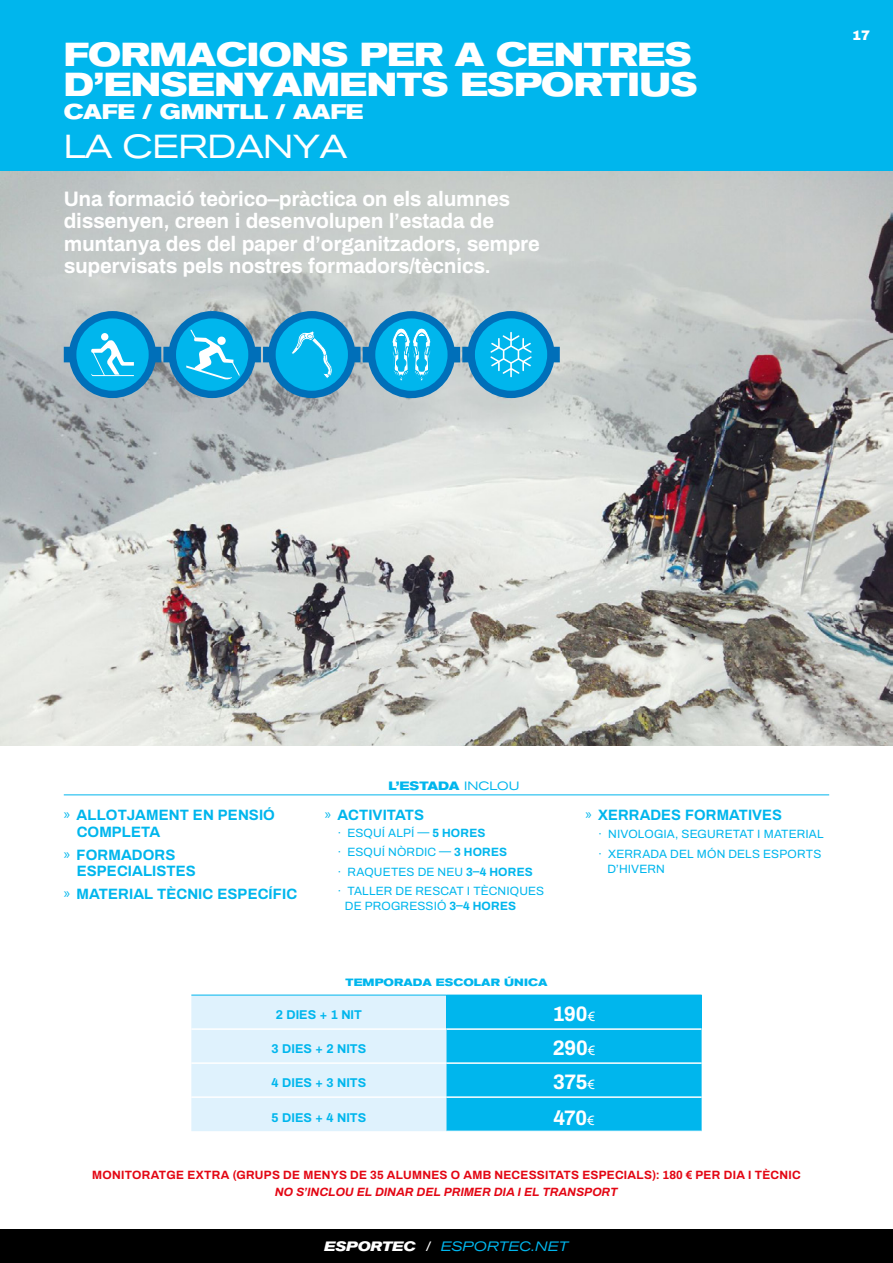
<style>
.page{position:relative;width:893px;height:1263px;background:#fff}
.page>*{position:absolute;margin:0;border:0;box-sizing:border-box;transform-origin:0 0}
.t1{font:700 expanded 33px/30px "Akzidenz Grotesk BQ";letter-spacing:-.01em;color:#fff}
.t2{font:expanded 33px "Akzidenz Grotesk BQ";letter-spacing:-.01em;color:#fff}
.t3{font:700 21px/22.5px "Archivo";letter-spacing:-.015em;color:#fff}
.t4{font:700 expanded 21px "Akzidenz Grotesk BQ";letter-spacing:-.01em;color:#fff}
.t5{font:700 15px/16.5px "Archivo";letter-spacing:.005em;color:#00b6ed}
.t6{font:italic expanded 13.5px "Akzidenz Grotesk BQ";letter-spacing:.015em;color:#00b6ed}
.t7{font:900 13.5px "Archivo";color:#fff}
.t8{font:700 12.75px "Archivo";color:#00b6ed}
.t9{font:12px/19.5px "Archivo";letter-spacing:.01em;color:#00b6ed}
.t10{font:700 12px "Archivo";letter-spacing:.025em;color:#e30613}
.t11{font:italic 700 12px "Archivo";letter-spacing:.005em;color:#e30613}
.t12{font:700 expanded 12px "Akzidenz Grotesk BQ";color:#00b6ed}
.t13{font:700 expanded 10.5px "Akzidenz Grotesk BQ";letter-spacing:.01em;color:#00b6ed}
.s1{font-family:"Myriad Pro";font-weight:400}
.s2{font-weight:400}
.s3{font-weight:700}
.s4{font-weight:400;font-size:13.5px}
.s5{font-weight:700;color:#fff}
.s6{font-style:normal;color:#fff}
</style>
<div class="page">
<div style="left:0;top:0;width:893px;height:172px;background:#00b6ed"></div>
<img style="left:0;top:172px;width:893px;height:573px">
<hr style="left:64px;top:794px;width:765px;height:1px;background:#00b6ed">
<svg style="left:191px;top:996px;width:511px;height:135px;background:#6fd4f5"></svg>
<hr style="left:191px;top:995px;width:255px;height:1px;background:#00b6ed">
<hr style="left:446px;top:995px;width:256px;height:1px;background:#00b6ed">
<hr style="left:191px;top:1028px;width:255px;height:2px;background:#fff">
<hr style="left:446px;top:1028px;width:256px;height:2px;background:#fff">
<hr style="left:191px;top:1062px;width:255px;height:2px;background:#fff">
<hr style="left:446px;top:1062px;width:256px;height:2px;background:#fff">
<hr style="left:191px;top:1096px;width:255px;height:2px;background:#fff">
<hr style="left:446px;top:1096px;width:256px;height:2px;background:#fff">
<svg style="left:64px;top:311px;width:496px;height:87px;background:#43acd4"></svg>
<div style="left:0;top:1229px;width:893px;height:34px;background:#000"></div>
<h1 class="t1" style="left:64px;top:40px;width:635px">FORMACIONS PER A CENTRES<br>D’ENSENYAMENTS ESPORTIUS</h1>
<p class="t4" style="left:64px;top:99px;width:301px">CAFE / GMNTLL / AAFE</p>
<h1 class="t2" style="left:64px;top:127px;width:285px">LA CERDANYA</h1>
<p class="t3" style="left:64px;top:186px;width:477px">Una formació teòrico–pràctica on els alumnes dissenyen, creen i desenvolupen l’estada de muntanya des del paper d’organitzadors, sempre supervisats pels nostres formadors/tècnics.</p>
<p class="t7" style="left:852px;top:27px;width:20px">17</p>
<p class="t5" style="left:77px;top:806px;width:200px;text-indent:-13px"><span class="s1">»</span> ALLOTJAMENT EN PENSIÓ<br>COMPLETA</p>
<p class="t5" style="left:77px;top:846px;width:121px;text-indent:-13px"><span class="s1">»</span> FORMADORS<br>ESPECIALISTES</p>
<p class="t5" style="left:64px;top:885px;width:235px"><span class="s1">»</span> MATERIAL TÈCNIC ESPECÍFIC</p>
<p class="t12" style="left:388px;top:779px;width:132px">L’ESTADA <span class="s2">INCLOU</span></p>
<p class="t5" style="left:325px;top:806px;width:101px"><span class="s1">»</span> ACTIVITATS</p>
<p class="t9" style="left:337px;top:822px;width:208px">· ESQUÍ ALPÍ — <span class="s3">5 HORES<br></span>· ESQUÍ NÒRDIC — <span class="s3">3 HORES<br></span>· RAQUETES DE NEU <span class="s3">3–4 HORES<br></span>· TALLER DE RESCAT I TÈCNIQUES</p>
<p class="t9" style="left:345px;top:896px;width:173px">DE PROGRESSIÓ <span class="s3">3–4 HORES</span></p>
<p class="t5" style="left:586px;top:806px;width:198px"><span class="s1">»</span> XERRADES FORMATIVES</p>
<p class="t9" style="left:598px;top:824px;width:227px">· NIVOLOGIA, SEGURETAT I MATERIAL · XERRADA DEL MÓN DELS ESPORTS</p>
<p class="t9" style="left:608px;top:858px;width:59px">D’HIVERN</p>
<p class="t13" style="left:345px;top:976px;width:203px">TEMPORADA ESCOLAR ÚNICA</p>
<p class="t8" style="left:276px;top:1006px;width:88px">2 DIES + 1 NIT</p>
<p class="t3" style="left:553px;top:1002px;width:44px">190<span class="s4">€</span></p>
<p class="t8" style="left:272px;top:1040px;width:96px">3 DIES + 2 NITS</p>
<p class="t3" style="left:553px;top:1036px;width:44px">290<span class="s4">€</span></p>
<p class="t8" style="left:272px;top:1074px;width:96px">4 DIES + 3 NITS</p>
<p class="t3" style="left:553px;top:1070px;width:43px">375<span class="s4">€</span></p>
<p class="t8" style="left:272px;top:1108px;width:96px">5 DIES + 4 NITS</p>
<p class="t3" style="left:553px;top:1106px;width:43px">470<span class="s4">€</span></p>
<p class="t10" style="left:92px;top:1166px;width:710px">MONITORATGE EXTRA (GRUPS DE MENYS DE 35 ALUMNES O AMB NECESSITATS ESPECIALS): 180 € PER DIA I TÈCNIC</p>
<p class="t11" style="left:275px;top:1183px;width:344px">NO S’INCLOU EL DINAR DEL PRIMER DIA I EL TRANSPORT</p>
<p class="t6" style="left:324px;top:1238px;width:246px"><span class="s5">ESPORTEC</span> <span class="s6">/</span> ESPORTEC.NET</p>
</div>
